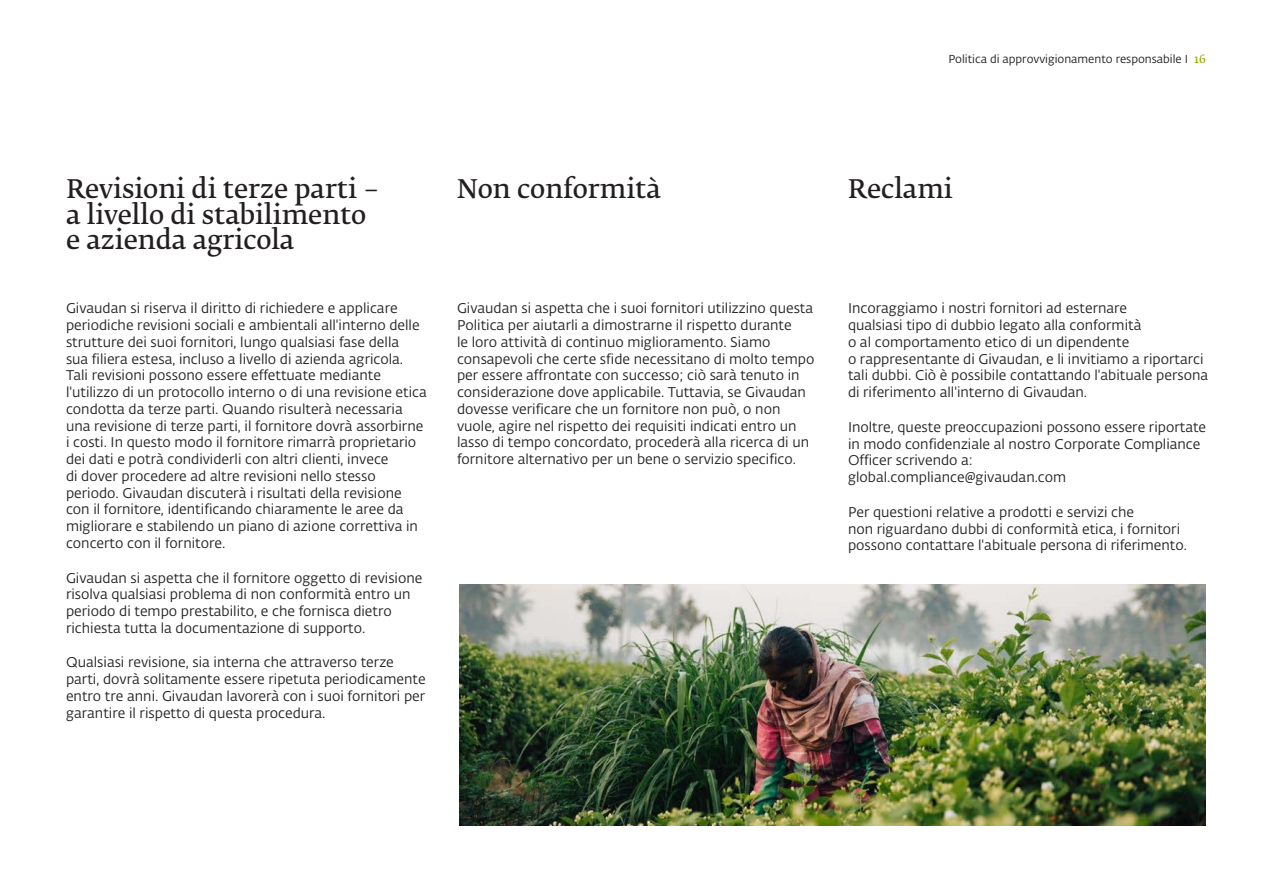
<style>
.page{position:relative;width:1263px;height:893px;background:#fff}
.page>*{position:absolute;margin:0;border:0;box-sizing:border-box;transform-origin:0 0}
.t1{font:25.5px/25.5px "Fedra Serif B Pro Demi";color:#231f20}
.t2{font:13.95px/16.8px "Fedra Sans Alt Pro Book LF";color:#252525}
.t3{font:11.4px "Fedra Sans Alt Pro Book LF";color:#231f20}
.s1{font-family:"Fedra Serif B Pro Demi";color:#9aac00}
</style>
<div class="page">
<img style="left:459px;top:584px;width:747px;height:241px">
<p class="t3" style="left:948px;top:51px;width:259px">Politica di approvvigionamento responsabile I <span class="s1">16</span></p>
<h1 class="t1" style="left:66px;top:177px;width:315px">Revisioni di terze parti – a livello di stabilimento e azienda agricola</h1>
<h1 class="t1" style="left:457px;top:177px;width:205px">Non conformità</h1>
<h1 class="t1" style="left:848px;top:177px;width:106px">Reclami</h1>
<p class="t2" style="left:66px;top:300px;width:362px">Givaudan si riserva il diritto di richiedere e applicare periodiche revisioni sociali e ambientali all'interno delle strutture dei suoi fornitori, lungo qualsiasi fase della<br>sua filiera estesa, incluso a livello di azienda agricola.<br>Tali revisioni possono essere effettuate mediante l'utilizzo di un protocollo interno o di una revisione etica condotta da terze parti. Quando risulterà necessaria una revisione di terze parti, il fornitore dovrà assorbirne i costi. In questo modo il fornitore rimarrà proprietario dei dati e potrà condividerli con altri clienti, invece<br>di dover procedere ad altre revisioni nello stesso periodo. Givaudan discuterà i risultati della revisione con il fornitore, identificando chiaramente le aree da migliorare e stabilendo un piano di azione correttiva in concerto con il fornitore.</p>
<p class="t2" style="left:66px;top:569px;width:358px">Givaudan si aspetta che il fornitore oggetto di revisione risolva qualsiasi problema di non conformità entro un periodo di tempo prestabilito, e che fornisca dietro richiesta tutta la documentazione di supporto.</p>
<p class="t2" style="left:66px;top:654px;width:361px">Qualsiasi revisione, sia interna che attraverso terze parti, dovrà solitamente essere ripetuta periodicamente entro tre anni. Givaudan lavorerà con i suoi fornitori per garantire il rispetto di questa procedura.</p>
<p class="t2" style="left:457px;top:300px;width:359px">Givaudan si aspetta che i suoi fornitori utilizzino questa Politica per aiutarli a dimostrarne il rispetto durante<br>le loro attività di continuo miglioramento. Siamo consapevoli che certe sfide necessitano di molto tempo per essere affrontate con successo; ciò sarà tenuto in considerazione dove applicabile. Tuttavia, se Givaudan dovesse verificare che un fornitore non può, o non vuole, agire nel rispetto dei requisiti indicati entro un lasso di tempo concordato, procederà alla ricerca di un fornitore alternativo per un bene o servizio specifico.</p>
<p class="t2" style="left:848px;top:300px;width:362px">Incoraggiamo i nostri fornitori ad esternare<br>qualsiasi tipo di dubbio legato alla conformità<br>o al comportamento etico di un dipendente<br>o rappresentante di Givaudan, e li invitiamo a riportarci tali dubbi. Ciò è possibile contattando l'abituale persona di riferimento all'interno di Givaudan.</p>
<p class="t2" style="left:848px;top:418px;width:360px">Inoltre, queste preoccupazioni possono essere riportate in modo confidenziale al nostro Corporate Compliance Officer scrivendo a:<br>global.compliance@givaudan.com</p>
<p class="t2" style="left:848px;top:503px;width:340px">Per questioni relative a prodotti e servizi che<br>non riguardano dubbi di conformità etica, i fornitori possono contattare l'abituale persona di riferimento.</p>
</div>
